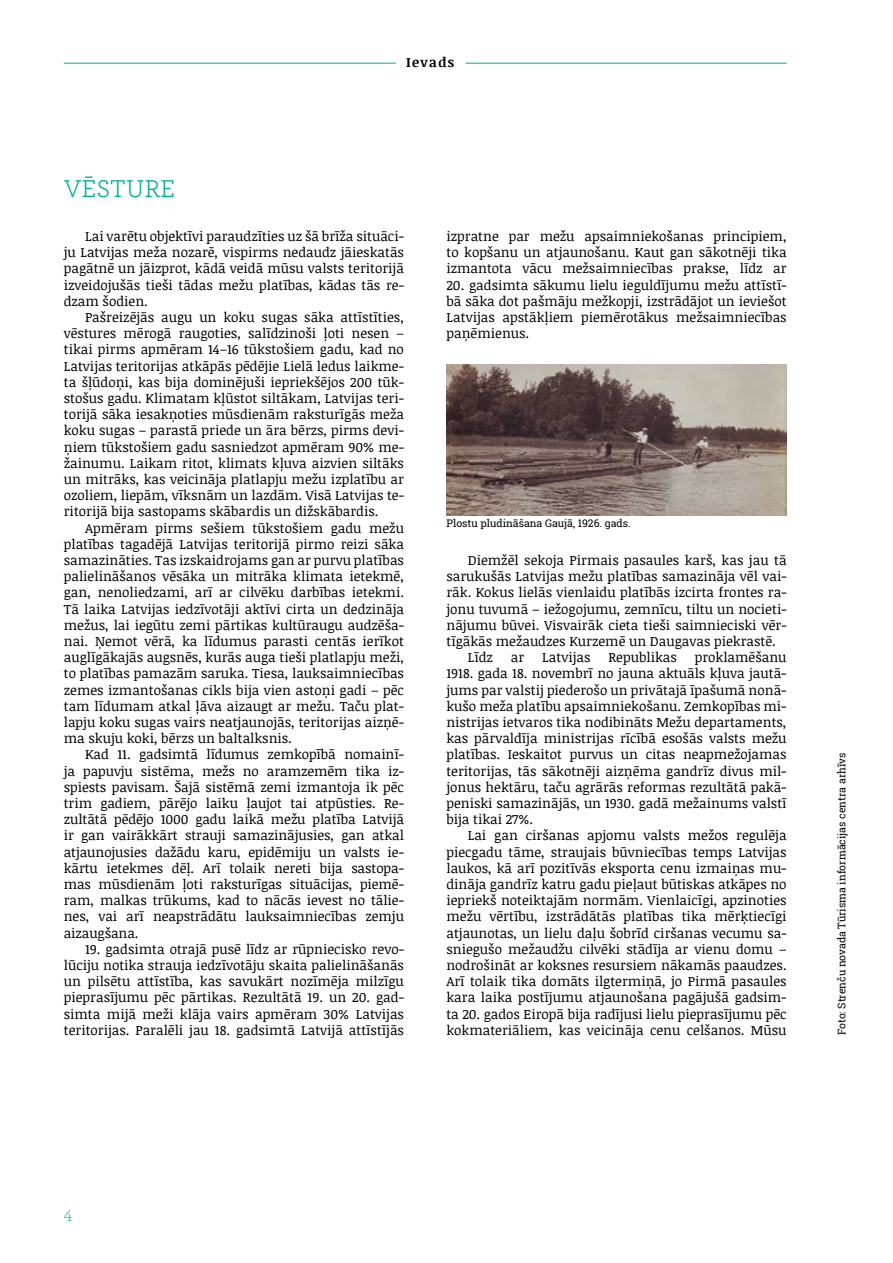
<style>
.page{position:relative;width:893px;height:1263px;background:#fff}
.page>*{position:absolute;margin:0;border:0;box-sizing:border-box;transform-origin:0 0}
.t1{font:25.5px "Archer Pro";letter-spacing:-.005em;color:#00ad96}
.t2{font:300 16.5px "Archer Pro";color:#00ad96}
.t3{font:13.5px/16.2px "Noticia Text";color:#000;text-align:justify}
.t4{font:700 13.5px "Noticia Text";letter-spacing:.1em;color:#000}
.t5{font:10.5px "Roboto Slab";color:#000}
</style>
<div class="page">
<hr style="left:64px;top:63px;width:723px;height:1px;background:#00ad96">
<div style="left:396px;top:53px;width:70px;height:18px;background:#fff"></div>
<img style="left:446px;top:364px;width:341px;height:151px">
<p class="t4" style="left:406px;top:52px;width:50px">Ievads</p>
<h1 class="t1" style="left:64px;top:171px;width:113px">VĒSTURE</h1>
<p class="t3" style="left:64px;top:228px;width:342px;text-indent:21px">Lai varētu objektīvi paraudzīties uz šā brīža situāci&shy;ju Latvijas meža nozarē, vispirms nedaudz jāieskatās pagātnē un jāizprot, kādā veidā mūsu valsts teritorijā izveidojušās tieši tādas mežu platības, kādas tās re&shy;dzam šodien.</p>
<p class="t3" style="left:64px;top:309px;width:342px;text-indent:21px">Pašreizējās augu un koku sugas sāka attīstīties, vēstures mērogā raugoties, salīdzinoši ļoti nesen – tikai pirms apmēram 14–16 tūkstošiem gadu, kad no Latvijas teritorijas atkāpās pēdējie Lielā ledus laikme&shy;ta šļūdoņi, kas bija dominējuši iepriekšējos 200 tūk&shy;stošus gadu. Klimatam kļūstot siltākam, Latvijas teri&shy;torijā sāka iesakņoties mūsdienām raksturīgās meža koku sugas – parastā priede un āra bērzs, pirms devi&shy;ņiem tūkstošiem gadu sasniedzot apmēram 90% me&shy;žainumu. Laikam ritot, klimats kļuva aizvien siltāks un mitrāks, kas veicināja platlapju mežu izplatību ar ozoliem, liepām, vīksnām un lazdām. Visā Latvijas te&shy;ritorijā bija sastopams skābardis un dižskābardis.</p>
<p class="t3" style="left:64px;top:519px;width:342px;text-indent:21px">Apmēram pirms sešiem tūkstošiem gadu mežu platības tagadējā Latvijas teritorijā pirmo reizi sāka samazināties. Tas izskaidrojams gan ar purvu platības palielināšanos vēsāka un mitrāka klimata ietekmē, gan, nenoliedzami, arī ar cilvēku darbības ietekmi.<br>Tā laika Latvijas iedzīvotāji aktīvi cirta un dedzināja mežus, lai iegūtu zemi pārtikas kultūraugu audzēša&shy;nai. Ņemot vērā, ka līdumus parasti centās ierīkot auglīgākajās augsnēs, kurās auga tieši platlapju meži, to platības pamazām saruka. Tiesa, lauksaimniecības zemes izmantošanas cikls bija vien astoņi gadi – pēc tam līdumam atkal ļāva aizaugt ar mežu. Taču plat&shy;lapju koku sugas vairs neatjaunojās, teritorijas aizņē&shy;ma skuju koki, bērzs un baltalksnis.</p>
<p class="t3" style="left:64px;top:746px;width:342px;text-indent:21px">Kad 11. gadsimtā līdumus zemkopībā nomainī&shy;ja papuvju sistēma, mežs no aramzemēm tika iz&shy;spiests pavisam. Šajā sistēmā zemi izmantoja ik pēc trim gadiem, pārējo laiku ļaujot tai atpūsties. Re&shy;zultātā pēdējo 1000 gadu laikā mežu platība Latvijā ir gan vairākkārt strauji samazinājusies, gan atkal atjaunojusies dažādu karu, epidēmiju un valsts ie&shy;kārtu ietekmes dēļ. Arī tolaik nereti bija sastopa&shy;mas mūsdienām ļoti raksturīgas situācijas, piemē&shy;ram, malkas trūkums, kad to nācās ievest no tālie&shy;nes, vai arī neapstrādātu lauksaimniecības zemju aizaugšana.</p>
<p class="t3" style="left:64px;top:940px;width:342px;text-indent:21px">19. gadsimta otrajā pusē līdz ar rūpniecisko revo&shy;lūciju notika strauja iedzīvotāju skaita palielināšanās un pilsētu attīstība, kas savukārt nozīmēja milzīgu pieprasījumu pēc pārtikas. Rezultātā 19. un 20. gad&shy;simta mijā meži klāja vairs apmēram 30% Latvijas teritorijas. Paralēli jau 18. gadsimtā Latvijā attīstījās</p>
<p class="t3" style="left:446px;top:228px;width:342px">izpratne par mežu apsaimniekošanas principiem, to kopšanu un atjaunošanu. Kaut gan sākotnēji tika izmantota vācu mežsaimniecības prakse, līdz ar</p>
<p class="t3" style="left:446px;top:276px;width:342px">20. gadsimta sākumu lielu ieguldījumu mežu attīstī&shy;bā sāka dot pašmāju mežkopji, izstrādājot un ieviešot Latvijas apstākļiem piemērotākus mežsaimniecības paņēmienus.</p>
<p class="t5" style="left:446px;top:516px;width:186px">Plostu pludināšana Gaujā, 1926. gads.</p>
<p class="t3" style="left:468px;top:552px;width:320px">Diemžēl sekoja Pirmais pasaules karš, kas jau tā</p>
<p class="t3" style="left:446px;top:568px;width:342px">sarukušās Latvijas mežu platības samazināja vēl vai-</p>
<p class="t3" style="left:446px;top:584px;width:342px">rāk. Kokus lielās vienlaidu platībās izcirta frontes ra-</p>
<p class="t3" style="left:446px;top:600px;width:342px">jonu tuvumā – iežogojumu, zemnīcu, tiltu un nocieti-</p>
<p class="t3" style="left:446px;top:616px;width:342px">nājumu būvei. Visvairāk cieta tieši saimnieciski vēr-</p>
<p class="t3" style="left:446px;top:633px;width:331px">tīgākās mežaudzes Kurzemē un Daugavas piekrastē.</p>
<p class="t3" style="left:468px;top:649px;width:27px">Līdz</p>
<p class="t3" style="left:511px;top:649px;width:15px">ar</p>
<p class="t3" style="left:542px;top:649px;width:50px">Latvijas</p>
<p class="t3" style="left:608px;top:649px;width:70px">Republikas</p>
<p class="t3" style="left:446px;top:649px;width:342px;text-indent:248px">proklamēšanu 1918. gada 18. novembrī no jauna aktuāls kļuva jautā&shy;jums par valstij piederošo un privātajā īpašumā nonā&shy;kušo meža platību apsaimniekošanu. Zemkopības mi&shy;nistrijas ietvaros tika nodibināts Mežu departaments, kas pārvaldīja ministrijas rīcībā esošās valsts mežu platības. Ieskaitot purvus un citas neapmežojamas teritorijas, tās sākotnēji aizņēma gandrīz divus mil&shy;jonus hektāru, taču agrārās reformas rezultātā pakā&shy;peniski samazinājās, un 1930. gadā mežainums valstī bija tikai 27%.</p>
<p class="t3" style="left:446px;top:827px;width:342px;text-indent:21px">Lai gan ciršanas apjomu valsts mežos regulēja piecgadu tāme, straujais būvniecības temps Latvijas laukos, kā arī pozitīvās eksporta cenu izmaiņas mu&shy;dināja gandrīz katru gadu pieļaut būtiskas atkāpes no iepriekš noteiktajām normām. Vienlaicīgi, apzinoties mežu vērtību, izstrādātās platības tika mērķtiecīgi atjaunotas, un lielu daļu šobrīd ciršanas vecumu sa&shy;sniegušo mežaudžu cilvēki stādīja ar vienu domu – nodrošināt ar koksnes resursiem nākamās paaudzes.<br>Arī tolaik tika domāts ilgtermiņā, jo Pirmā pasaules kara laika postījumu atjaunošana pagājušā gadsim&shy;ta 20. gados Eiropā bija radījusi lielu pieprasījumu pēc kokmateriāliem, kas veicināja cenu celšanos. Mūsu</p>
<p class="t5" style="left:834px;top:1035px;width:284px;rotate:-90deg">Foto: Strenču novada Tūrisma informācijas centra arhīvs</p>
<p class="t2" style="left:64px;top:1204px;width:10px">4</p>
</div>
